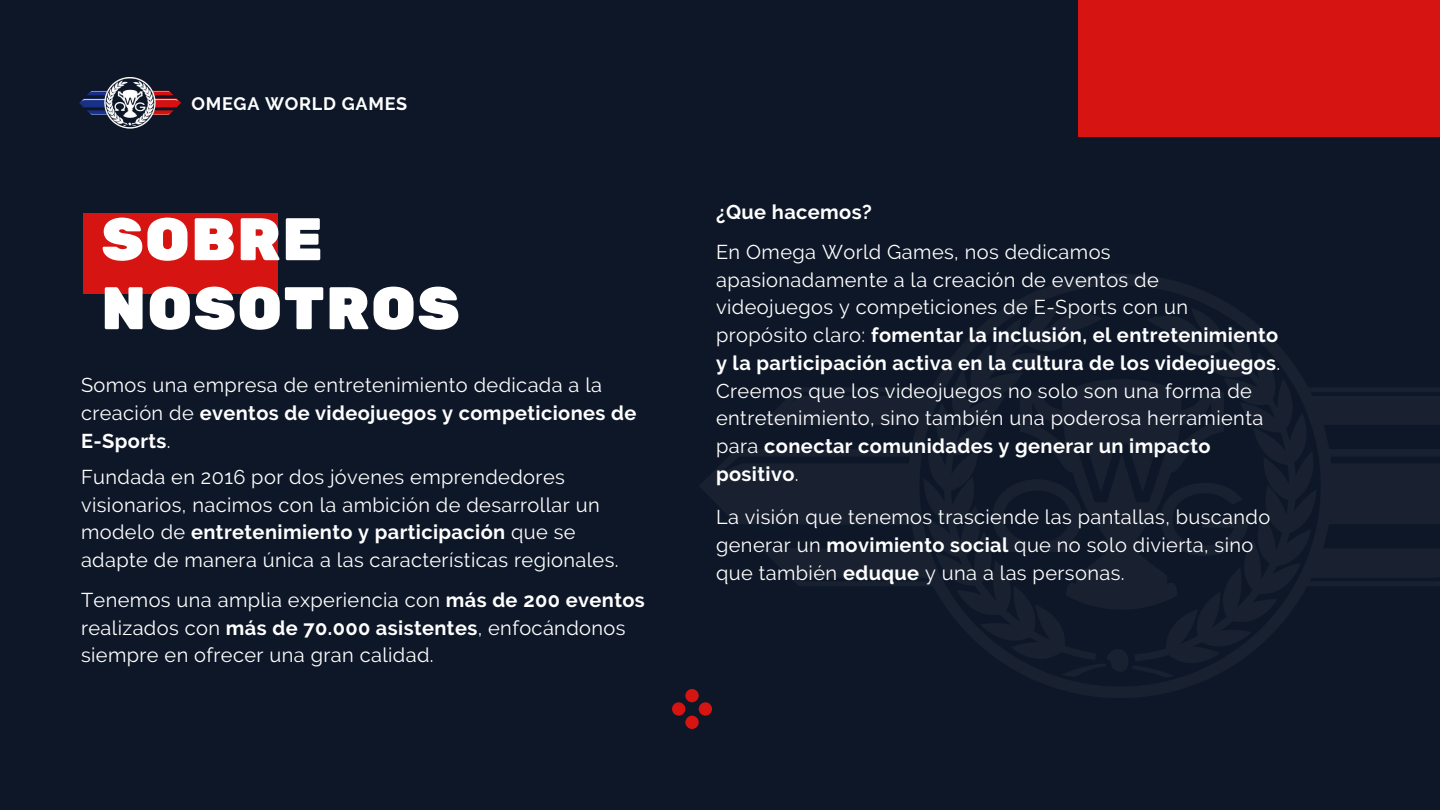
<style>
.page{position:relative;width:1440px;height:810px;background:#0e1727}
.page>*{position:absolute;margin:0;border:0;box-sizing:border-box;transform-origin:0 0}
.t1{font:60px/69px "Rubik One";letter-spacing:.01em;color:#fff}
.t2{font:20px/27.8px "Raleway";letter-spacing:.02em;color:#fff}
.t3{font:700 20px "Raleway";letter-spacing:.02em;color:#fff}
.t4{font:700 18px "Raleway";letter-spacing:.04em;color:#fff}
.s1{font-weight:700}
</style>
<div class="page">
<img style="left:673px;top:276px;width:767px;height:452px">
<div style="left:1079px;top:0;width:361px;height:136px;background:#d61411"></div>
<div style="left:83px;top:213px;width:195px;height:80px;background:#d61411"></div>
<img style="left:79px;top:77px;width:102px;height:52px">
<div style="left:685px;top:716px;width:14px;height:13px;background:#d61411;border-radius:50%"></div>
<div style="left:672px;top:702px;width:13px;height:14px;background:#d61411;border-radius:50%"></div>
<div style="left:699px;top:702px;width:13px;height:14px;background:#d61411;border-radius:50%"></div>
<div style="left:685px;top:689px;width:14px;height:13px;background:#d61411;border-radius:50%"></div>
<p class="t4" style="left:192px;top:93px;width:217px">OMEGA WORLD GAMES</p>
<h1 class="t1" style="left:101px;top:207px;width:361px">SOBRE<br>NOSOTROS</h1>
<p class="t2" style="left:81px;top:371px;width:557px">Somos una empresa de entretenimiento dedicada a la creación de <span class="s1">eventos de videojuegos y competiciones de<br>E-Sports</span>.</p>
<p class="t2" style="left:81px;top:463px;width:539px">Fundada en 2016 por dos jóvenes emprendedores visionarios, nacimos con la ambición de desarrollar un modelo de <span class="s1">entretenimiento y participación</span> que se adapte de manera única a las características regionales.</p>
<p class="t2" style="left:81px;top:586px;width:565px">Tenemos una amplia experiencia con <span class="s1">más de 200 eventos </span>realizados con <span class="s1">más de 70.000 asistentes</span>, enfocándonos siempre en ofrecer una gran calidad.</p>
<p class="t3" style="left:716px;top:200px;width:157px">¿Que hacemos?</p>
<p class="t2" style="left:716px;top:238px;width:566px">En Omega World Games, nos dedicamos apasionadamente a la creación de eventos de videojuegos y competiciones de E-Sports con un propósito claro: <span class="s1">fomentar la inclusión, el entretenimiento y la participación activa en la cultura de los videojuegos</span>.<br>Creemos que los videojuegos no solo son una forma de entretenimiento, sino también una poderosa herramienta para <span class="s1">conectar comunidades y generar un impacto positivo</span>.</p>
<p class="t2" style="left:716px;top:503px;width:556px">La visión que tenemos trasciende las pantallas, buscando generar un <span class="s1">movimiento social</span> que no solo divierta, sino que también <span class="s1">eduque</span> y una a las personas.</p>
</div>
